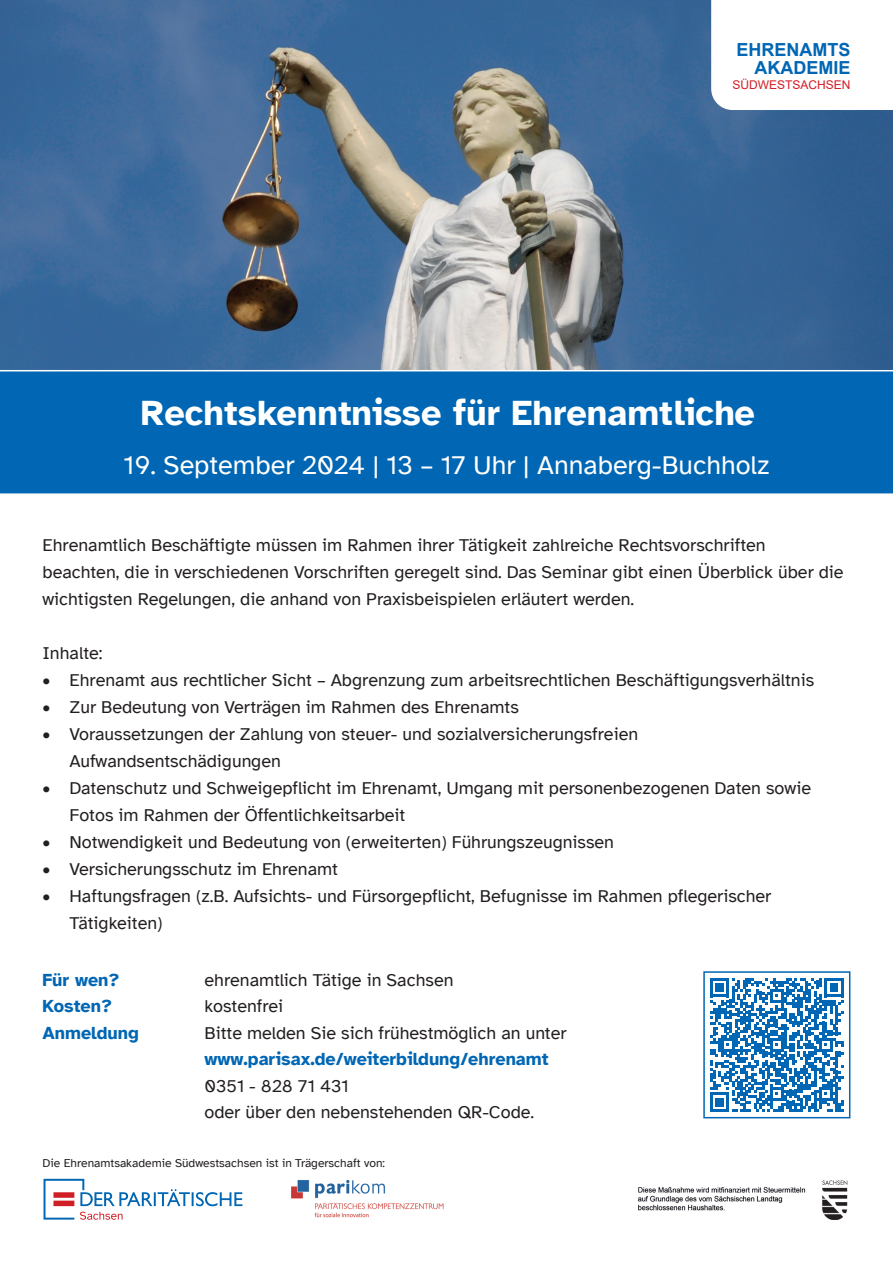
<style>
.page{position:relative;width:893px;height:1263px;background:#fff}
.page>*{position:absolute;margin:0;border:0;box-sizing:border-box;transform-origin:0 0}
.t1{font:700 36px "Atkinson Hyperlegible";color:#fff}
.t2{font:27px "Atkinson Hyperlegible";color:#fff}
.t3{font:18px/27px "Atkinson Hyperlegible";color:#231f20}
.t4{font:700 18px "Atkinson Hyperlegible";color:#0166b3}
.t5{font:700 18px/18px "Arial";color:#0166b3;text-align:right}
.t6{font:12px "Atkinson Hyperlegible";color:#231f20}
.t7{font:12px "Arial";color:#d01e25}
</style>
<div class="page">
<img style="left:0;top:0;width:893px;height:370px">
<svg style="left:711px;top:0;width:182px;height:110px"></svg>
<div style="left:0;top:371px;width:893px;height:123px;background:#0166b3"></div>
<svg style="left:44px;top:1179px;width:198px;height:41px"></svg>
<img style="left:291px;top:1179px;width:153px;height:39px">
<svg style="left:710px;top:978px;width:134px;height:134px"></svg>
<div style="left:703px;top:971px;width:147px;height:147px;border:2px solid #0166b3"></div>
<img style="left:638px;top:1180px;width:210px;height:40px">
<p class="t5" style="left:736px;top:41px;width:115px">EHRENAMTS<br>AKADEMIE</p>
<p class="t7" style="left:732px;top:76px;width:120px">SÜDWESTSACHSEN</p>
<h1 class="t1" style="left:141px;top:392px;width:616px">Rechtskenntnisse für Ehrenamtliche</h1>
<h2 class="t2" style="left:124px;top:450px;width:647px">19. September 2024 | 13 – 17 Uhr | Annaberg-Buchholz</h2>
<p class="t3" style="left:43px;top:532px;width:803px">Ehrenamtlich Beschäftigte müssen im Rahmen ihrer Tätigkeit zahlreiche Rechtsvorschriften beachten, die in verschiedenen Vorschriften geregelt sind. Das Seminar gibt einen Überblick über die wichtigsten Regelungen, die anhand von Praxisbeispielen erläutert werden.</p>
<p class="t3" style="left:43px;top:640px;width:62px">Inhalte:</p>
<p class="t3" style="left:43px;top:667px;width:773px">• Ehrenamt aus rechtlicher Sicht – Abgrenzung zum arbeitsrechtlichen Beschäftigungsverhältnis</p>
<p class="t3" style="left:43px;top:694px;width:478px">• Zur Bedeutung von Verträgen im Rahmen des Ehrenamts</p>
<p class="t3" style="left:70px;top:721px;width:570px;text-indent:-27px">• Voraussetzungen der Zahlung von steuer- und sozialversicherungsfreien<br>Aufwandsentschädigungen</p>
<p class="t3" style="left:70px;top:775px;width:743px;text-indent:-27px">• Datenschutz und Schweigepflicht im Ehrenamt, Umgang mit personenbezogenen Daten sowie<br>Fotos im Rahmen der Öffentlichkeitsarbeit</p>
<p class="t3" style="left:43px;top:829px;width:573px">• Notwendigkeit und Bedeutung von (erweiterten) Führungszeugnissen</p>
<p class="t3" style="left:43px;top:856px;width:297px">• Versicherungsschutz im Ehrenamt</p>
<p class="t3" style="left:70px;top:883px;width:703px;text-indent:-27px">• Haftungsfragen (z.B. Aufsichts- und Fürsorgepflicht, Befugnisse im Rahmen pflegerischer<br>Tätigkeiten)</p>
<p class="t4" style="left:43px;top:969px;width:79px">Für wen?</p>
<p class="t3" style="left:205px;top:967px;width:251px">ehrenamtlich Tätige in Sachsen</p>
<p class="t4" style="left:43px;top:996px;width:71px">Kosten?</p>
<p class="t3" style="left:205px;top:993px;width:80px">kostenfrei</p>
<p class="t4" style="left:43px;top:1022px;width:98px">Anmeldung</p>
<p class="t3" style="left:205px;top:1020px;width:364px">Bitte melden Sie sich frühestmöglich an unter</p>
<p class="t4" style="left:205px;top:1049px;width:346px">www.parisax.de/weiterbildung/ehrenamt</p>
<p class="t3" style="left:205px;top:1073px;width:331px;line-height:26.5px">0351 - 828 71 431<br>oder über den nebenstehenden QR-Code.</p>
<p class="t6" style="left:43px;top:1156px;width:344px">Die Ehrenamtsakademie Südwestsachsen ist in Trägerschaft von:</p>
</div>
